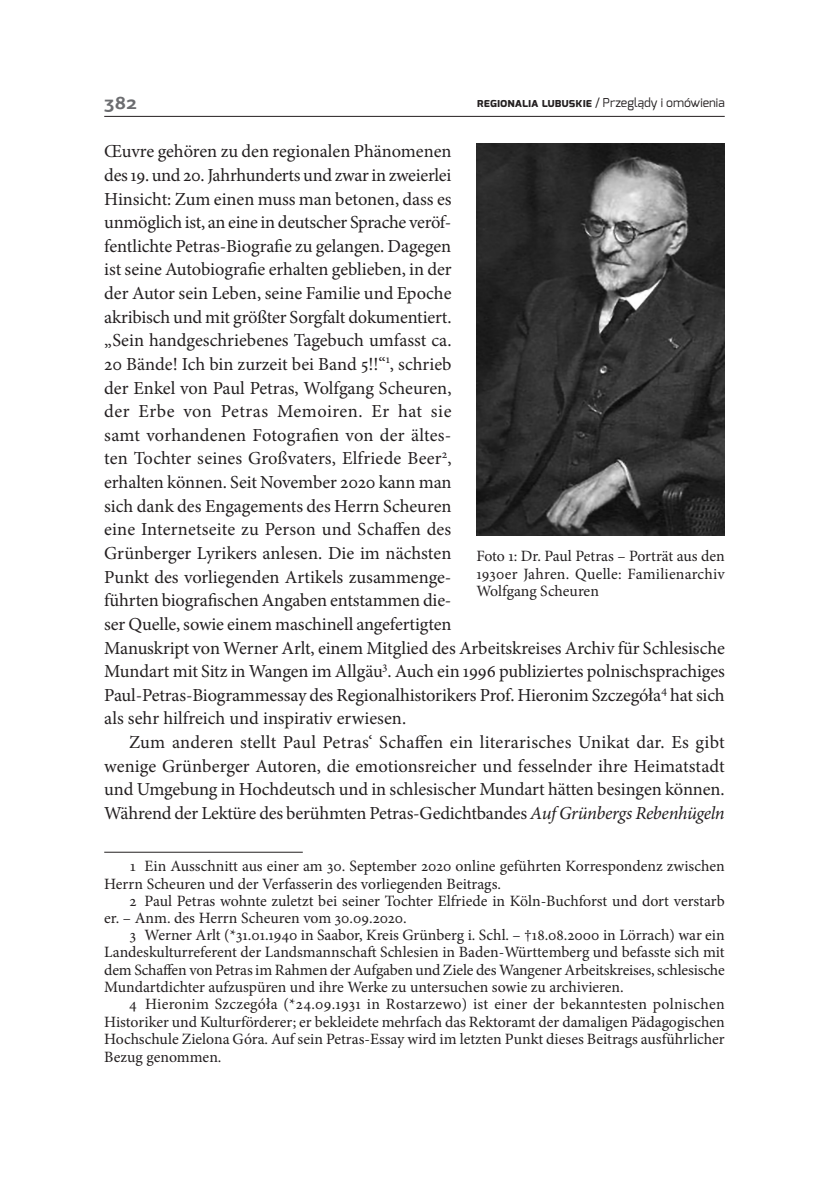
<style>
.page{position:relative;width:829px;height:1181px;background:#fff}
.page>*{position:absolute;margin:0;border:0;box-sizing:border-box;transform-origin:0 0}
.t1{font:700 19.25px "PF Agora Sans Pro";color:#6c6d70}
.tekst{font:18.38px/23.6px "Minion Pro";letter-spacing:-.005em;color:#231f20}
.przypisy{font:15.75px/17.5px "Minion Pro";color:#231f20}
.podpis_ilustracje{font:15.75px/17.5px "Minion Pro";letter-spacing:.005em;color:#231f20;text-align:justify}
.t2{font:12.25px "Exo";color:#231f20}
.s1{font-weight:700}
.s2{font-style:italic}
</style>
<div class="page">
<hr style="left:104px;top:116px;width:620px;height:1px;background:#231f20">
<hr style="left:104px;top:852px;width:199px;height:1px;background:#231f20">
<img style="left:476px;top:144px;width:248px;height:391px">
<p class="t1" style="left:104px;top:90px;width:35px">382</p>
<p class="t2" style="left:477px;top:94px;width:249px"><span class="s1">regionalia lubuskie</span> / Przeglądy i omówienia</p>
<p class="tekst" style="left:104px;top:140px;width:622px">Œuvre gehören zu den regionalen Phänomenen<br>des 19. und 20. Jahrhunderts und zwar in zweierlei<br>Hinsicht: Zum einen muss man betonen, dass es<br>unmöglich ist, an eine in deutscher Sprache veröf-<br>fentlichte Petras-Biografie zu gelangen. Dagegen<br>ist seine Autobiografie erhalten geblieben, in der<br>der Autor sein Leben, seine Familie und Epoche<br>akribisch und mit größter Sorgfalt dokumentiert.<br>„Sein handgeschriebenes Tagebuch umfasst ca.<br>20 Bände! Ich bin zurzeit bei Band 5!!“<sup>1</sup>, schrieb<br>der Enkel von Paul Petras, Wolfgang Scheuren,<br>der Erbe von Petras Memoiren. Er hat sie<br>samt vorhandenen Fotografien von der ältes-<br>ten Tochter seines Großvaters, Elfriede Beer<sup>2</sup>,<br>erhalten können. Seit November 2020 kann man<br>sich dank des Engagements des Herrn Scheuren<br>eine Internetseite zu Person und Schaffen des<br>Grünberger Lyrikers anlesen. Die im nächsten<br>Punkt des vorliegenden Artikels zusammenge-<br>führten biografischen Angaben entstammen die-<br>ser Quelle, sowie einem maschinell angefertigten<br>Manuskript von Werner Arlt, einem Mitglied des Arbeitskreises Archiv für Schlesische Mundart mit Sitz in Wangen im Allgäu<sup>3</sup>. Auch ein 1996 publiziertes polnischsprachiges Paul-Petras-Biogrammessay des Regionalhistorikers Prof. Hieronim Szczegóła<sup>4</sup> hat sich als sehr hilfreich und inspirativ erwiesen.</p>
<p class="tekst" style="left:104px;top:730px;width:622px;text-align:justify;text-indent:25px">Zum anderen stellt Paul Petras‘ Schaffen ein literarisches Unikat dar. Es gibt wenige Grünberger Autoren, die emotionsreicher und fesselnder ihre Heimatstadt und Umgebung in Hochdeutsch und in schlesischer Mundart hätten besingen können.<br>Während der Lektüre des berühmten Petras-Gedichtbandes <span class="s2">Auf Grünbergs Rebenhügeln</span></p>
<p class="przypisy" style="left:104px;top:857px;width:622px;text-indent:25px">1 Ein Ausschnitt aus einer am 30. September 2020 online geführten Korrespondenz zwischen<br>Herrn Scheuren und der Verfasserin des vorliegenden Beitrags.</p>
<p class="przypisy" style="left:104px;top:892px;width:622px;text-indent:25px">2 Paul Petras wohnte zuletzt bei seiner Tochter Elfriede in Köln-Buchforst und dort verstarb er. – Anm. des Herrn Scheuren vom 30.09.2020.</p>
<p class="przypisy" style="left:104px;top:926px;width:622px;text-align:justify;text-indent:25px">3 Werner Arlt (*31.01.1940 in Saabor, Kreis Grünberg i. Schl. – †18.08.2000 in Lörrach) war ein Landeskulturreferent der Landsmannschaft Schlesien in Baden-Württemberg und befasste sich mit dem Schaffen von Petras im Rahmen der Aufgaben und Ziele des Wangener Arbeitskreises, schlesische Mundartdichter aufzuspüren und ihre Werke zu untersuchen sowie zu archivieren.</p>
<p class="przypisy" style="left:104px;top:995px;width:622px;text-align:justify;text-indent:25px">4 Hieronim Szczegóła (*24.09.1931 in Rostarzewo) ist einer der bekanntesten polnischen Historiker und Kulturförderer; er bekleidete mehrfach das Rektoramt der damaligen Pädagogischen Hochschule Zielona Góra. Auf sein Petras-Essay wird im letzten Punkt dieses Beitrags ausführlicher Bezug genommen.</p>
<p class="podpis_ilustracje" style="left:476px;top:547px;width:250px">Foto 1: Dr. Paul Petras – Porträt aus den 1930er Jahren. Quelle: Familienarchiv Wolfgang Scheuren</p>
</div>
